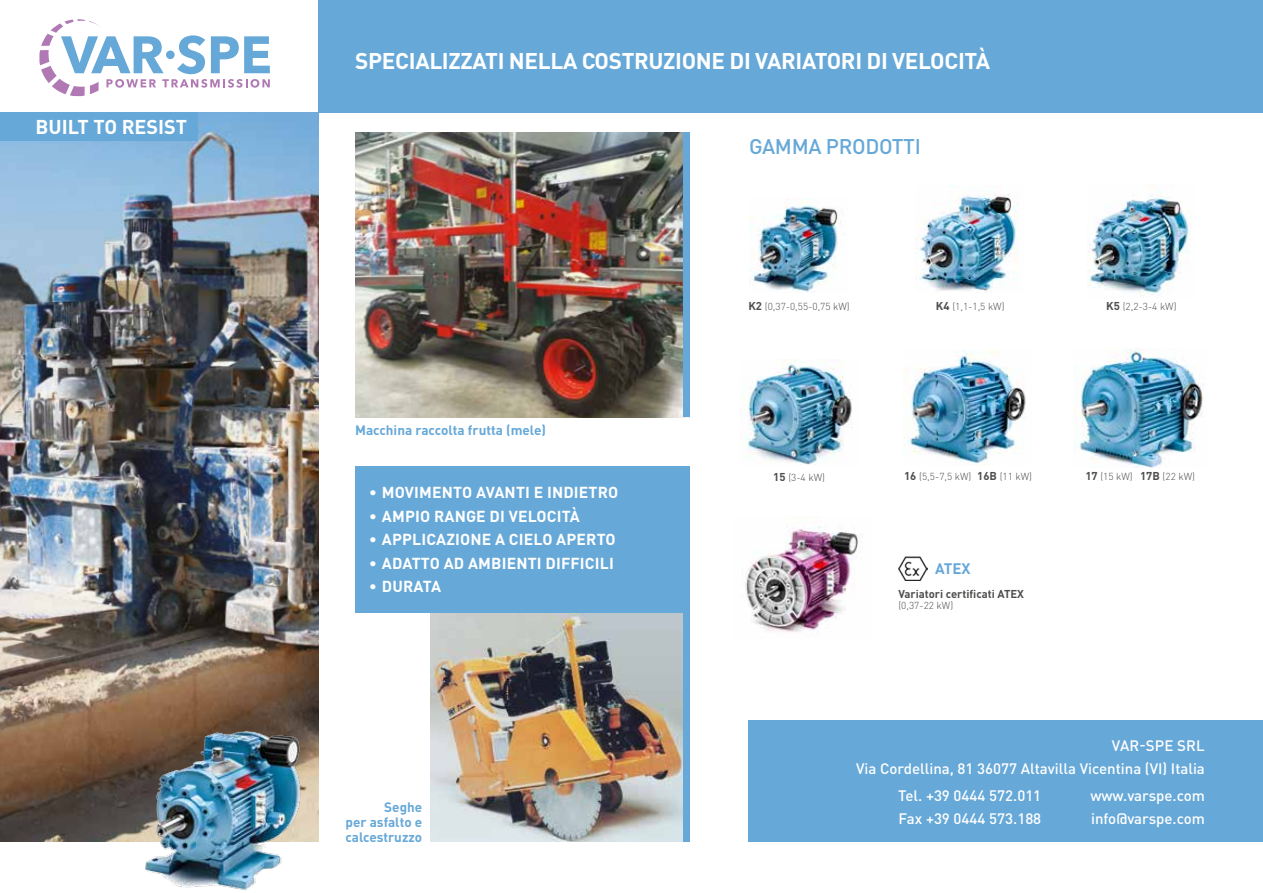
<style>
.page{position:relative;width:1263px;height:893px;background:#fff}
.page>*{position:absolute;margin:0;border:0;box-sizing:border-box;transform-origin:0 0}
.t1{font:700 22.5px "DIN Pro";letter-spacing:-.015em;color:#fff}
.t2{font:500 21px "DIN Pro";letter-spacing:-.015em;color:#66a8d8}
.t3{font:700 19.8px "DIN Pro";color:#fff}
.t4{font:700 15.75px "DIN Pro";letter-spacing:.01em;color:#fff}
.t5{font:700 15.15px "DIN Pro";color:#66a8d8}
.t6{font:500 15px/22.5px "DIN Pro";color:#fff}
.t7{font:700 13.5px/15px "DIN Pro";color:#66a8d8;text-align:justify}
.t8{font:700 11.25px "DIN Pro";color:#504e4d}
.t9{font:300 10.05px "DIN Pro";color:#504e4d}
.s1{font-weight:700;font-size:11.25px}
</style>
<div class="page">
<img style="left:0;top:113px;width:319px;height:729px">
<img style="left:145px;top:716px;width:161px;height:174px">
<img style="left:431px;top:613px;width:252px;height:229px">
<div style="left:355px;top:466px;width:335px;height:147px;background:#66a8d8"></div>
<div style="left:319px;top:0;width:944px;height:113px;background:#66a8d8"></div>
<svg style="left:39px;top:19px;width:231px;height:77px"></svg>
<div style="left:0;top:113px;width:198px;height:28px;background:#66a8d8"></div>
<img style="left:355px;top:132px;width:328px;height:285px">
<div style="left:683px;top:132px;width:7px;height:285px;background:#66a8d8"></div>
<div style="left:683px;top:557px;width:7px;height:285px;background:#66a8d8"></div>
<div style="left:749px;top:720px;width:514px;height:122px;background:#66a8d8"></div>
<img style="left:750px;top:198px;width:88px;height:94px">
<img style="left:915px;top:185px;width:104px;height:106px">
<img style="left:1088px;top:185px;width:103px;height:111px">
<img style="left:740px;top:359px;width:113px;height:106px">
<img style="left:904px;top:350px;width:122px;height:114px">
<img style="left:1074px;top:348px;width:130px;height:119px">
<img style="left:744px;top:526px;width:117px;height:108px">
<img style="left:898px;top:556px;width:30px;height:25px">
<h3 class="t3" style="left:35px;top:114px;width:153px">BUILT TO RESIST</h3>
<h1 class="t1" style="left:355px;top:46px;width:636px">SPECIALIZZATI NELLA COSTRUZIONE DI VARIATORI DI VELOCITÀ</h1>
<h2 class="t2" style="left:749px;top:132px;width:173px">GAMMA PRODOTTI</h2>
<p class="t7" style="left:355px;top:422px;width:192px">Macchina raccolta frutta (mele)</p>
<p class="t4" style="left:369px;top:482px;width:251px">• MOVIMENTO AVANTI E INDIETRO</p>
<p class="t4" style="left:369px;top:506px;width:212px">• AMPIO RANGE DI VELOCITÀ</p>
<p class="t4" style="left:369px;top:529px;width:248px">• APPLICAZIONE A CIELO APERTO</p>
<p class="t4" style="left:369px;top:553px;width:246px">• ADATTO AD AMBIENTI DIFFICILI</p>
<p class="t4" style="left:369px;top:576px;width:73px">• DURATA</p>
<p class="t7" style="left:345px;top:799px;width:78px;text-indent:39px">Seghe per asfalto e calcestruzzo</p>
<p class="t9" style="left:748px;top:299px;width:103px"><span class="s1">K2</span> (0,37-0,55-0,75 kW)</p>
<p class="t9" style="left:936px;top:299px;width:70px"><span class="s1">K4</span> (1,1-1,5 kW)</p>
<p class="t9" style="left:1106px;top:299px;width:72px"><span class="s1">K5</span> (2,2-3-4 kW)</p>
<p class="t9" style="left:773px;top:470px;width:53px"><span class="s1">15</span> (3-4 kW)</p>
<p class="t9" style="left:904px;top:470px;width:129px"><span class="s1">16</span> (5,5-7,5 kW) <span class="s1">16B</span> (11 kW)</p>
<p class="t9" style="left:1085px;top:470px;width:111px"><span class="s1">17</span> (15 kW) <span class="s1">17B</span> (22 kW)</p>
<p class="t5" style="left:935px;top:558px;width:37px">ATEX</p>
<p class="t8" style="left:898px;top:586px;width:127px">Variatori certificati ATEX</p>
<p class="t9" style="left:898px;top:599px;width:56px">(0,37-22 kW)</p>
<p class="t6" style="left:856px;top:734px;width:350px;text-align:right">VAR-SPE SRL<br>Via Cordellina, 81 36077 Altavilla Vicentina (VI) Italia</p>
<p class="t6" style="left:1090px;top:784px;width:116px">www.varspe.com info@varspe.com</p>
<p class="t6" style="left:898px;top:784px;width:145px">Tel. +39 0444 572.011<br>Fax +39 0444 573.188</p>
</div>
